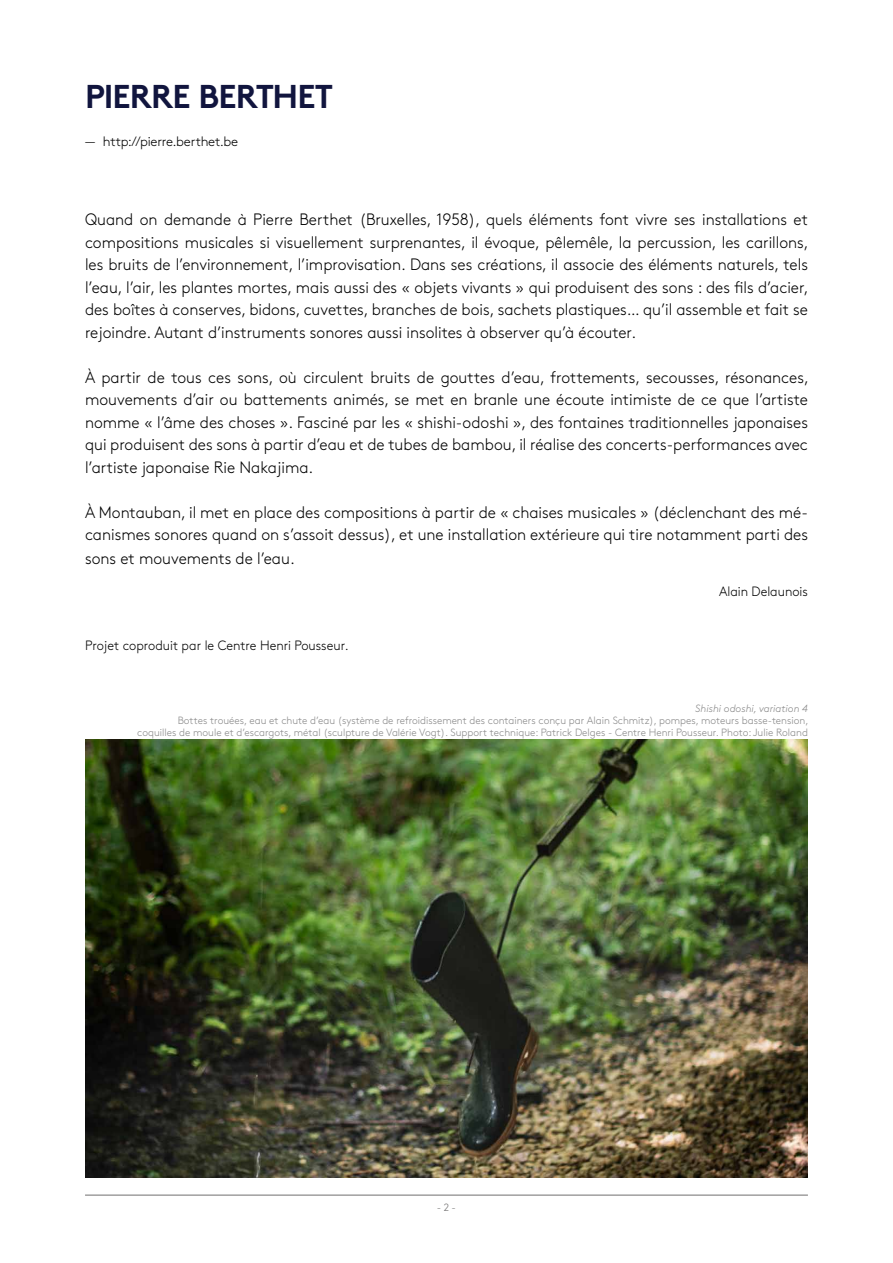
<style>
.page{position:relative;width:893px;height:1263px;background:#fff}
.page>*{position:absolute;margin:0;border:0;box-sizing:border-box;transform-origin:0 0}
.t1{font:700 33px "Brown";letter-spacing:-.025em;color:#11153e}
.t2{font:300 16.5px/22.5px "Brown";color:#000;text-align:justify;scale:.95 1}
.t3{font:300 13.5px "Brown";color:#000;scale:.95 1}
.t4{font:300 13.5px "Brown";color:#000}
.t5{font:300 10.5px/12px "Brown";color:#878787;text-align:right}
.t6{font:italic 300 10.5px "Brown";color:#878787}
.t7{font:300 10.5px "Brown";color:#706f6f}
</style>
<div class="page">
<hr style="left:85px;top:1195px;width:723px;height:1px;background:#706f6f">
<img style="left:85px;top:740px;width:723px;height:438px">
<h1 class="t1" style="left:85px;top:70px;width:249px">PIERRE BERTHET</h1>
<p class="t4" style="left:85px;top:132px;width:155px">— http://pierre.berthet.be</p>
<p class="t2" style="left:85px;top:207px;width:763px">Quand on demande à Pierre Berthet (Bruxelles, 1958), quels éléments font vivre ses installations et compositions musicales si visuellement surprenantes, il évoque, pêlemêle, la percussion, les carillons, les bruits de l’environnement, l’improvisation. Dans ses créations, il associe des éléments naturels, tels l’eau, l’air, les plantes mortes, mais aussi des « objets vivants » qui produisent des sons : des fils d’acier, des boîtes à conserves, bidons, cuvettes, branches de bois, sachets plastiques… qu’il assemble et fait se rejoindre. Autant d’instruments sonores aussi insolites à observer qu’à écouter.</p>
<p class="t2" style="left:85px;top:364px;width:763px">À partir de tous ces sons, où circulent bruits de gouttes d’eau, frottements, secousses, résonances, mouvements d’air ou battements animés, se met en branle une écoute intimiste de ce que l’artiste nomme « l’âme des choses ». Fasciné par les « shishi-odoshi », des fontaines traditionnelles japonaises qui produisent des sons à partir d’eau et de tubes de bambou, il réalise des concerts-performances avec l’artiste japonaise Rie Nakajima.</p>
<p class="t2" style="left:85px;top:499px;width:762px">À Montauban, il met en place des compositions à partir de « chaises musicales » (déclenchant des mé&shy;canismes sonores quand on s’assoit dessus), et une installation extérieure qui tire notamment parti des</p>
<p class="t2" style="left:85px;top:546px;width:222px">sons et mouvements de l’eau.</p>
<p class="t3" style="left:719px;top:581px;width:95px">Alain Delaunois</p>
<p class="t3" style="left:85px;top:635px;width:279px">Projet coproduit par le Centre Henri Pousseur.</p>
<p class="t6" style="left:695px;top:700px;width:114px">Shishi odoshi, variation 4</p>
<p class="t5" style="left:137px;top:713px;width:673px">Bottes trouées, eau et chute d’eau (système de refroidissement des containers conçu par Alain Schmitz), pompes, moteurs basse-tension, coquilles de moule et d’escargots, métal (sculpture de Valérie Vogt). Support technique: Patrick Delges - Centre Henri Pousseur. Photo: Julie Roland</p>
<p class="t7" style="left:437px;top:1200px;width:21px">- 2 -</p>
</div>
